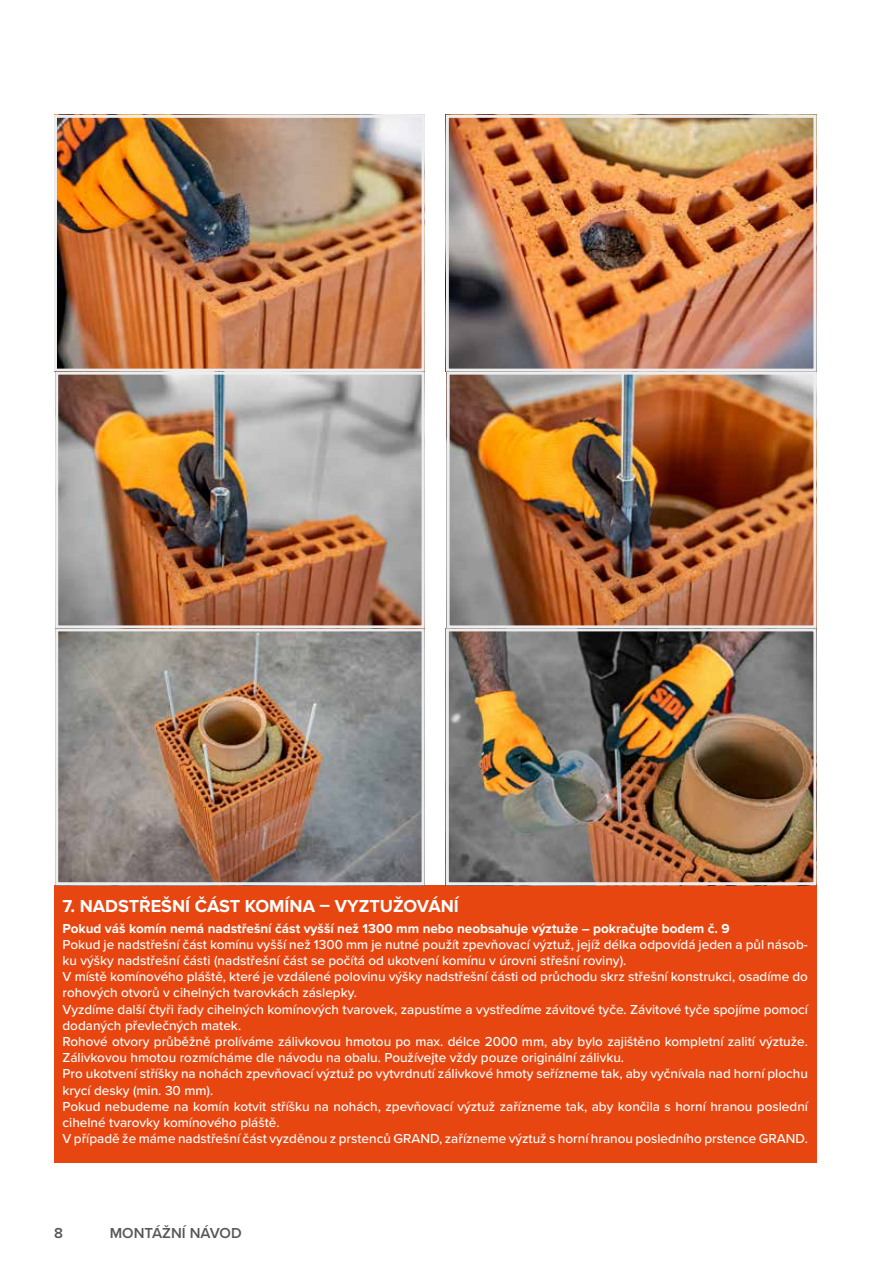
<style>
.page{position:relative;width:893px;height:1263px;background:#fff}
.page>*{position:absolute;margin:0;border:0;box-sizing:border-box;transform-origin:0 0}
.t1{font:700 18px "Proxima Nova";color:#fff}
.t2{font:600 15px "Proxima Nova";color:#575756}
.t3{font:500 13.5px/16.2px "Proxima Nova";color:#fff}
.t4{font:700 13.5px "Proxima Nova";color:#fff}
</style>
<div class="page">
<div style="left:54px;top:885px;width:762px;height:277px;background:#e84610"></div>
<img style="left:58px;top:119px;width:363px;height:762px">
<div style="left:54px;top:115px;width:371px;height:257px;border:3px solid #ededed"></div>
<img style="left:446px;top:119px;width:366px;height:762px">
<div style="left:447px;top:372px;width:369px;height:256px;border:3px solid #ededed"></div>
<div style="left:446px;top:115px;width:370px;height:257px;border:3px solid #ededed"></div>
<div style="left:55px;top:628px;width:370px;height:257px;border:3px solid #ededed"></div>
<div style="left:55px;top:372px;width:370px;height:256px;border:3px solid #ededed"></div>
<div style="left:446px;top:628px;width:370px;height:257px;border:3px solid #ededed"></div>
<h1 class="t1" style="left:63px;top:896px;width:398px">7. NADSTŘEŠNÍ ČÁST KOMÍNA – VYZTUŽOVÁNÍ</h1>
<p class="t4" style="left:63px;top:920px;width:669px">Pokud váš komín nemá nadstřešní část vyšší než 1300 mm nebo neobsahuje výztuže – pokračujte bodem č. 9</p>
<p class="t3" style="left:63px;top:936px;width:747px">Pokud je nadstřešní část komínu vyšší než 1300 mm je nutné použít zpevňovací výztuž, jejíž délka odpovídá jeden a půl násob&shy;ku výšky nadstřešní části (nadstřešní část se počítá od ukotvení komínu v úrovni střešní roviny).<br>V místě komínového pláště, které je vzdálené polovinu výšky nadstřešní části od průchodu skrz střešní konstrukci, osadíme do rohových otvorů v cihelných tvarovkách záslepky.<br>Vyzdíme další čtyři řady cihelných komínových tvarovek, zapustíme a vystředíme závitové tyče. Závitové tyče spojíme pomocí dodaných převlečných matek.<br>Rohové otvory průběžně prolíváme zálivkovou hmotou po max. délce 2000 mm, aby bylo zajištěno kompletní zalití výztuže.<br>Zálivkovou hmotou rozmícháme dle návodu na obalu. Používejte vždy pouze originální zálivku.<br>Pro ukotvení stříšky na nohách zpevňovací výztuž po vytvrdnutí zálivkové hmoty seřízneme tak, aby vyčnívala nad horní plochu krycí desky (min. 30 mm).<br>Pokud nebudeme na komín kotvit stříšku na nohách, zpevňovací výztuž zařízneme tak, aby končila s horní hranou poslední cihelné tvarovky komínového pláště.<br>V případě že máme nadstřešní část vyzděnou z prstenců GRAND, zařízneme výztuž s horní hranou posledního prstence GRAND.</p>
<p class="t2" style="left:54px;top:1222px;width:10px">8</p>
<p class="t2" style="left:110px;top:1222px;width:134px">MONTÁŽNÍ NÁVOD</p>
</div>
